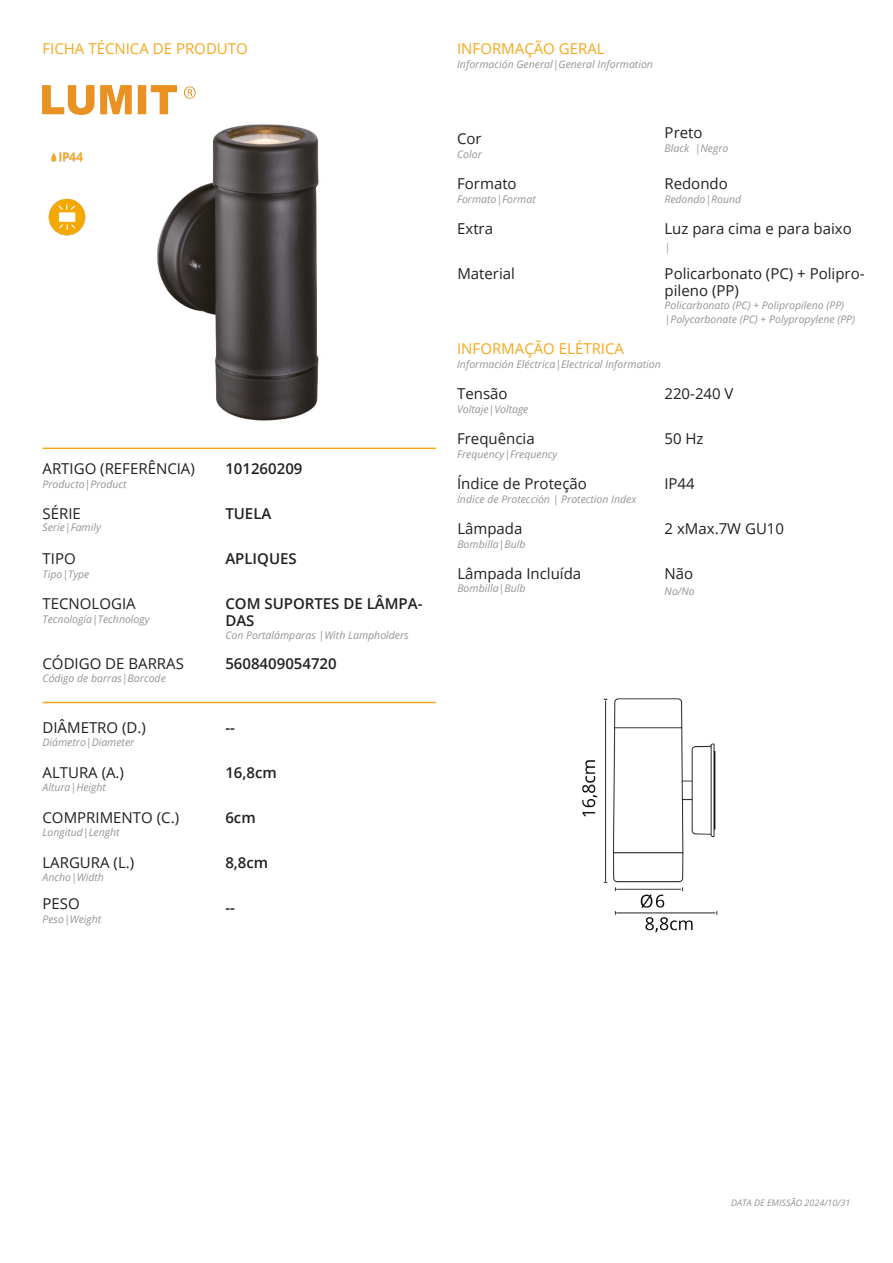
<style>
.page{position:relative;width:893px;height:1263px;background:#fff}
.page>*{position:absolute;margin:0;border:0;box-sizing:border-box;transform-origin:0 0}
.t1{font:15px/16.5px "Open Sans";color:#231f20}
.t2{font:600 15px/16.5px "Open Sans";color:#231f20}
.t3{font:15px "Open Sans";color:#f5a81c}
.ing_es{font:italic 10.5px/13.5px "Open Sans";color:#939598}
.t4{font:italic 9px "Open Sans";color:#939598}
</style>
<div class="page">
<img style="left:157px;top:124px;width:162px;height:297px">
<img style="left:582px;top:698px;width:136px;height:235px">
<hr style="left:43px;top:448px;width:393px;height:1px;background:#f5a81c">
<hr style="left:43px;top:702px;width:393px;height:1px;background:#f5a81c">
<img style="left:43px;top:85px;width:153px;height:29px">
<img style="left:51px;top:152px;width:32px;height:10px">
<img style="left:48px;top:198px;width:38px;height:38px">
<p class="t3" style="left:43px;top:38px;width:207px">FICHA TÉCNICA DE PRODUTO</p>
<p class="t3" style="left:457px;top:38px;width:149px">INFORMAÇÃO GERAL</p>
<p class="ing_es" style="left:457px;top:57px;width:197px">Información General|General Information</p>
<p class="t1" style="left:457px;top:130px;width:26px">Cor</p>
<p class="ing_es" style="left:457px;top:147px;width:26px">Color</p>
<p class="t1" style="left:665px;top:124px;width:39px">Preto</p>
<p class="ing_es" style="left:665px;top:141px;width:65px">Black |Negro</p>
<p class="t1" style="left:457px;top:175px;width:61px">Formato</p>
<p class="ing_es" style="left:457px;top:192px;width:80px">Formato|Format</p>
<p class="t1" style="left:664px;top:175px;width:65px">Redondo</p>
<p class="ing_es" style="left:664px;top:192px;width:78px">Redondo|Round</p>
<p class="t1" style="left:457px;top:220px;width:37px">Extra</p>
<p class="t1" style="left:664px;top:220px;width:189px">Luz para cima e para baixo</p>
<p class="ing_es" style="left:664px;top:240px;width:7px">|</p>
<p class="t1" style="left:457px;top:265px;width:59px">Material</p>
<p class="t1" style="left:665px;top:265px;width:201px">Policarbonato (PC) + Polipro&shy;pileno (PP)</p>
<p class="ing_es" style="left:665px;top:298px;width:192px">Policarbonato (PC) + Polipropileno (PP) |Polycarbonate (PC) + Polypropylene (PP)</p>
<p class="t1" style="left:43px;top:460px;width:154px">ARTIGO (REFERÊNCIA)</p>
<p class="ing_es" style="left:43px;top:477px;width:86px">Producto|Product</p>
<p class="t2" style="left:225px;top:460px;width:79px">101260209</p>
<p class="t1" style="left:43px;top:505px;width:40px">SÉRIE</p>
<p class="ing_es" style="left:43px;top:520px;width:60px">Serie|Family</p>
<p class="t2" style="left:225px;top:505px;width:48px">TUELA</p>
<p class="t1" style="left:43px;top:550px;width:35px">TIPO</p>
<p class="ing_es" style="left:43px;top:567px;width:48px">Tipo|Type</p>
<p class="t1" style="left:43px;top:595px;width:95px">TECNOLOGIA</p>
<p class="ing_es" style="left:43px;top:612px;width:109px">Tecnología|Technology</p>
<p class="t1" style="left:43px;top:655px;width:143px">CÓDIGO DE BARRAS</p>
<p class="ing_es" style="left:43px;top:672px;width:125px">Código de barras|Barcode</p>
<p class="t2" style="left:225px;top:550px;width:73px">APLIQUES</p>
<p class="t2" style="left:225px;top:595px;width:199px">COM SUPORTES DE LÂMPA-<br>DAS</p>
<p class="ing_es" style="left:225px;top:628px;width:185px">Con Portalámparas |With Lampholders</p>
<p class="t2" style="left:225px;top:655px;width:113px">5608409054720</p>
<p class="t1" style="left:43px;top:718px;width:105px">DIÂMETRO (D.)</p>
<p class="ing_es" style="left:43px;top:735px;width:93px">Diámetro|Diameter</p>
<p class="t2" style="left:225px;top:719px;width:11px">--</p>
<p class="t1" style="left:43px;top:763px;width:83px">ALTURA (A.)</p>
<p class="ing_es" style="left:43px;top:780px;width:65px">Altura|Height</p>
<p class="t2" style="left:225px;top:764px;width:53px">16,8cm</p>
<p class="t1" style="left:43px;top:808px;width:138px">COMPRIMENTO (C.)</p>
<p class="ing_es" style="left:43px;top:825px;width:79px">Longitud|Lenght</p>
<p class="t2" style="left:225px;top:809px;width:32px">6cm</p>
<p class="t1" style="left:43px;top:853px;width:93px">LARGURA (L.)</p>
<p class="ing_es" style="left:43px;top:870px;width:63px">Ancho|Width</p>
<p class="t1" style="left:43px;top:895px;width:39px">PESO</p>
<p class="ing_es" style="left:43px;top:912px;width:60px">Peso|Weight</p>
<p class="t2" style="left:225px;top:854px;width:44px">8,8cm</p>
<p class="t2" style="left:225px;top:899px;width:11px">--</p>
<p class="t3" style="left:457px;top:338px;width:168px">INFORMAÇÃO ELÉTRICA</p>
<p class="ing_es" style="left:457px;top:357px;width:205px">Información Eléctrica|Electrical Information</p>
<p class="t1" style="left:457px;top:385px;width:52px">Tensão</p>
<p class="ing_es" style="left:457px;top:402px;width:73px">Voltaje|Voltage</p>
<p class="t1" style="left:457px;top:430px;width:79px">Frequência</p>
<p class="ing_es" style="left:457px;top:447px;width:102px">Frequency|Frequency</p>
<p class="t1" style="left:664px;top:385px;width:71px">220-240 V</p>
<p class="t1" style="left:664px;top:430px;width:41px">50 Hz</p>
<p class="t1" style="left:457px;top:475px;width:131px">Índice de Proteção</p>
<p class="t1" style="left:664px;top:475px;width:32px">IP44</p>
<p class="ing_es" style="left:457px;top:492px;width:181px">Índice de Protección | Protection Index</p>
<p class="t1" style="left:457px;top:520px;width:67px">Lâmpada</p>
<p class="ing_es" style="left:457px;top:537px;width:70px">Bombilla|Bulb</p>
<p class="t1" style="left:457px;top:565px;width:125px">Lâmpada Incluída</p>
<p class="ing_es" style="left:457px;top:582px;width:70px">Bombilla|Bulb</p>
<p class="t1" style="left:665px;top:520px;width:121px">2 xMax.7W GU10</p>
<p class="t1" style="left:665px;top:565px;width:30px">Não</p>
<p class="ing_es" style="left:665px;top:585px;width:32px">No/No</p>
<p class="t4" style="left:731px;top:1197px;width:121px">DATA DE EMISSÃO 2024/10/31</p>
</div>
